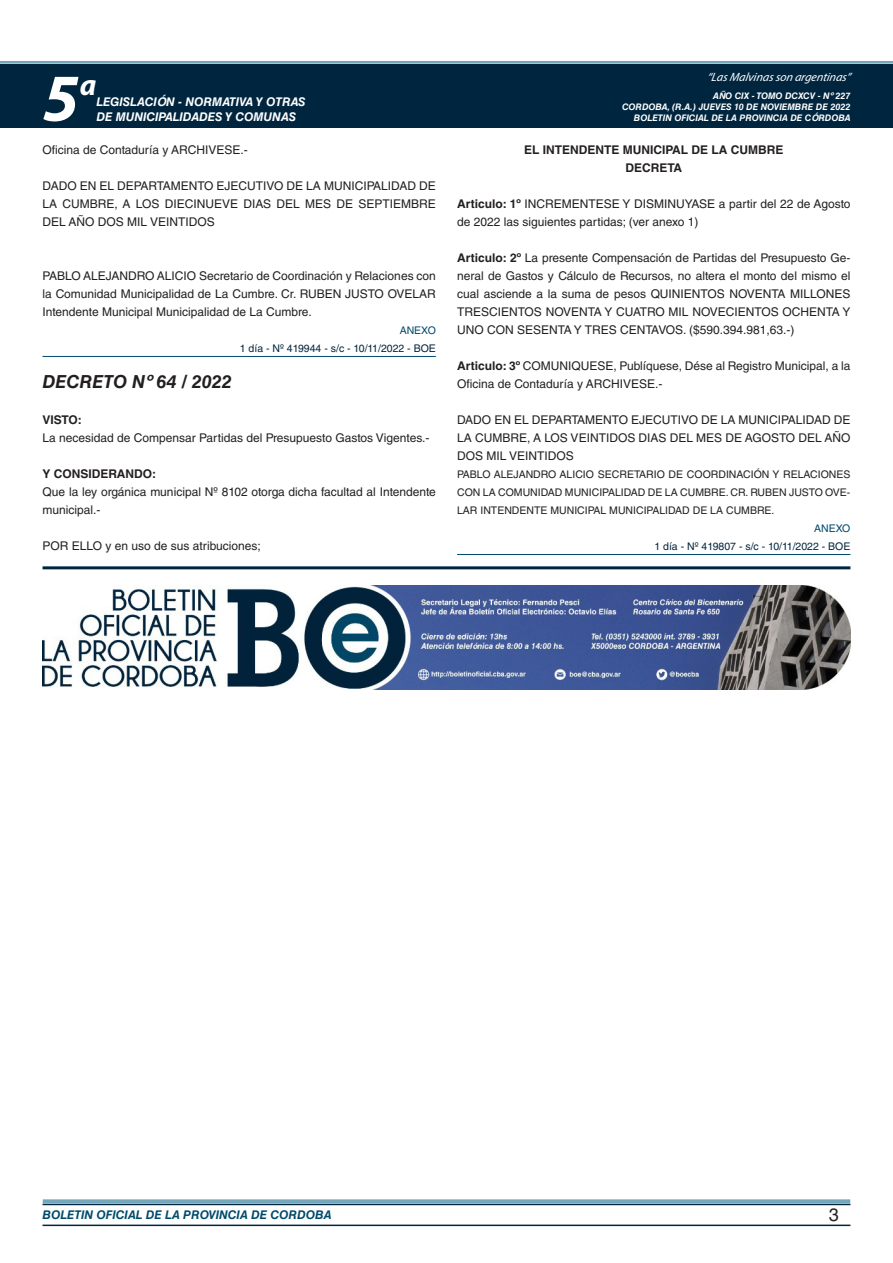
<style>
.page{position:relative;width:893px;height:1263px;background:#fff}
.page>*{position:absolute;margin:0;border:0;box-sizing:border-box;transform-origin:0 0}
.t1{font:italic 700 67.5px "Myriad Pro";color:#fff}
.t2{font:italic 700 30px "Myriad Pro";color:#fff}
.DOC__N{font:italic 700 18px "Helvetica LT Std";color:#231f20}
.t3{font:18px "Helvetica LT Std";color:#231f20}
.BASE{font:12px/18px "Helvetica LT Std";color:#231f20;text-align:justify}
.t4{font:italic 700 12px "Helvetica LT Std";color:#fff}
.RESUELVE{font:700 12px "Helvetica LT Std";color:#231f20}
.t5{font:italic 700 12px "Helvetica LT Std";color:#004b6c}
.t6{font:italic 12px "Myriad Pro";color:#fff}
.BASE-2{font:700 12px "Helvetica LT Std";color:#231f20}
.FIRMA{font:10.5px/18px "Helvetica LT Std";color:#231f20;text-align:justify}
.FECHA_DE_VENCIMIENTO{font:10.5px "Helvetica LT Std";color:#00263f}
.ANEXO{font:10.5px "Helvetica LT Std";color:#004b6c}
.t7{font:italic 700 9px/10.8px "Helvetica LT Std";color:#fff;text-align:right}
.s1{font-weight:700}
</style>
<div class="page">
<div style="left:0;top:61px;width:893px;height:6px;background:#fff;opacity:.75"></div>
<div style="left:0;top:64px;width:893px;height:64px;background:#00263f"></div>
<hr style="left:43px;top:1224px;width:807px;height:2px;background:#00263f">
<div style="left:42px;top:1198px;width:809px;height:8px;background:#fff;opacity:.75"></div>
<hr style="left:43px;top:356px;width:393px;height:1px;background:#004b6c">
<hr style="left:457px;top:554px;width:393px;height:1px;background:#004b6c">
<hr style="left:43px;top:566px;width:807px;height:3px;background:#00263f">
<img style="left:43px;top:586px;width:807px;height:103px">
<h1 class="t1" style="left:43px;top:54px;width:38px">5</h1>
<h2 class="t2" style="left:80px;top:66px;width:18px">a</h2>
<p class="t4" style="left:96px;top:95px;width:211px">LEGISLACIÓN - NORMATIVA Y OTRAS</p>
<p class="t4" style="left:96px;top:109px;width:201px">DE MUNICIPALIDADES Y COMUNAS</p>
<p class="BASE" style="left:43px;top:141px;width:207px">Oficina de Contaduría y ARCHIVESE.-</p>
<p class="BASE" style="left:43px;top:177px;width:395px">DADO EN EL DEPARTAMENTO EJECUTIVO DE LA MUNICIPALIDAD DE LA CUMBRE, A LOS DIECINUEVE DIAS DEL MES DE SEPTIEMBRE DEL AÑO DOS MIL VEINTIDOS</p>
<p class="BASE" style="left:43px;top:267px;width:395px">PABLO ALEJANDRO ALICIO Secretario de Coordinación y Relaciones con la Comunidad Municipalidad de La Cumbre. Cr. RUBEN JUSTO OVELAR Intendente Municipal Municipalidad de La Cumbre.</p>
<p class="ANEXO" style="left:400px;top:324px;width:38px">ANEXO</p>
<p class="FECHA_DE_VENCIMIENTO" style="left:240px;top:342px;width:197px">1 día - Nº 419944 - s/c - 10/11/2022 - BOE</p>
<p class="DOC__N" style="left:43px;top:370px;width:191px">DECRETO Nº 64 / 2022</p>
<p class="BASE-2" style="left:43px;top:412px;width:41px">VISTO:</p>
<p class="BASE" style="left:43px;top:429px;width:388px">La necesidad de Compensar Partidas del Presupuesto Gastos Vigentes.-</p>
<p class="BASE-2" style="left:43px;top:466px;width:115px">Y CONSIDERANDO:</p>
<p class="BASE" style="left:43px;top:483px;width:395px">Que la ley orgánica municipal Nº 8102 otorga dicha facultad al Intendente municipal.-</p>
<p class="BASE" style="left:43px;top:537px;width:220px">POR ELLO y en uso de sus atribuciones;</p>
<p class="t6" style="left:707px;top:70px;width:145px">“LasMalvinasson argentinas”</p>
<p class="t7" style="left:622px;top:91px;width:230px">AÑO CIX - TOMO DCXCV - Nº 227<br>CORDOBA, (R.A.) JUEVES 10 DE NOVIEMBRE DE 2022<br>BOLETIN OFICIAL DE LA PROVINCIA DE CÓRDOBA</p>
<p class="RESUELVE" style="left:524px;top:142px;width:261px">EL INTENDENTE MUNICIPAL DE LA CUMBRE</p>
<p class="RESUELVE" style="left:625px;top:160px;width:58px">DECRETA</p>
<p class="BASE" style="left:457px;top:195px;width:395px"><span class="s1">Articulo: 1º</span> INCREMENTESE Y DISMINUYASE a partir del 22 de Agosto de 2022 las siguientes partidas; (ver anexo 1)</p>
<p class="BASE" style="left:457px;top:249px;width:395px"><span class="s1">Articulo: 2º</span> La presente Compensación de Partidas del Presupuesto Ge&shy;neral de Gastos y Cálculo de Recursos, no altera el monto del mismo el cual asciende a la suma de pesos QUINIENTOS NOVENTA MILLONES TRESCIENTOS NOVENTA Y CUATRO MIL NOVECIENTOS OCHENTA Y UNO CON SESENTA Y TRES CENTAVOS. ($590.394.981,63.-)</p>
<p class="BASE" style="left:457px;top:357px;width:395px"><span class="s1">Articulo: 3º</span> COMUNIQUESE, Publíquese, Dése al Registro Municipal, a la<br>Oficina de Contaduría y ARCHIVESE.-</p>
<p class="BASE" style="left:457px;top:411px;width:395px">DADO EN EL DEPARTAMENTO EJECUTIVO DE LA MUNICIPALIDAD DE LA CUMBRE, A LOS VEINTIDOS DIAS DEL MES DE AGOSTO DEL AÑO DOS MIL VEINTIDOS</p>
<p class="FIRMA" style="left:457px;top:465px;width:395px">PABLO ALEJANDRO ALICIO SECRETARIO DE COORDINACIÓN Y RELACIONES CON LA COMUNIDAD MUNICIPALIDAD DE LA CUMBRE. CR. RUBEN JUSTO OVE-LAR INTENDENTE MUNICIPAL MUNICIPALIDAD DE LA CUMBRE.</p>
<p class="ANEXO" style="left:814px;top:522px;width:38px">ANEXO</p>
<p class="FECHA_DE_VENCIMIENTO" style="left:654px;top:540px;width:197px">1 día - Nº 419807 - s/c - 10/11/2022 - BOE</p>
<p class="t5" style="left:43px;top:1208px;width:290px">BOLETIN OFICIAL DE LA PROVINCIA DE CORDOBA</p>
<h3 class="t3" style="left:829px;top:1204px;width:12px">3</h3>
</div>
